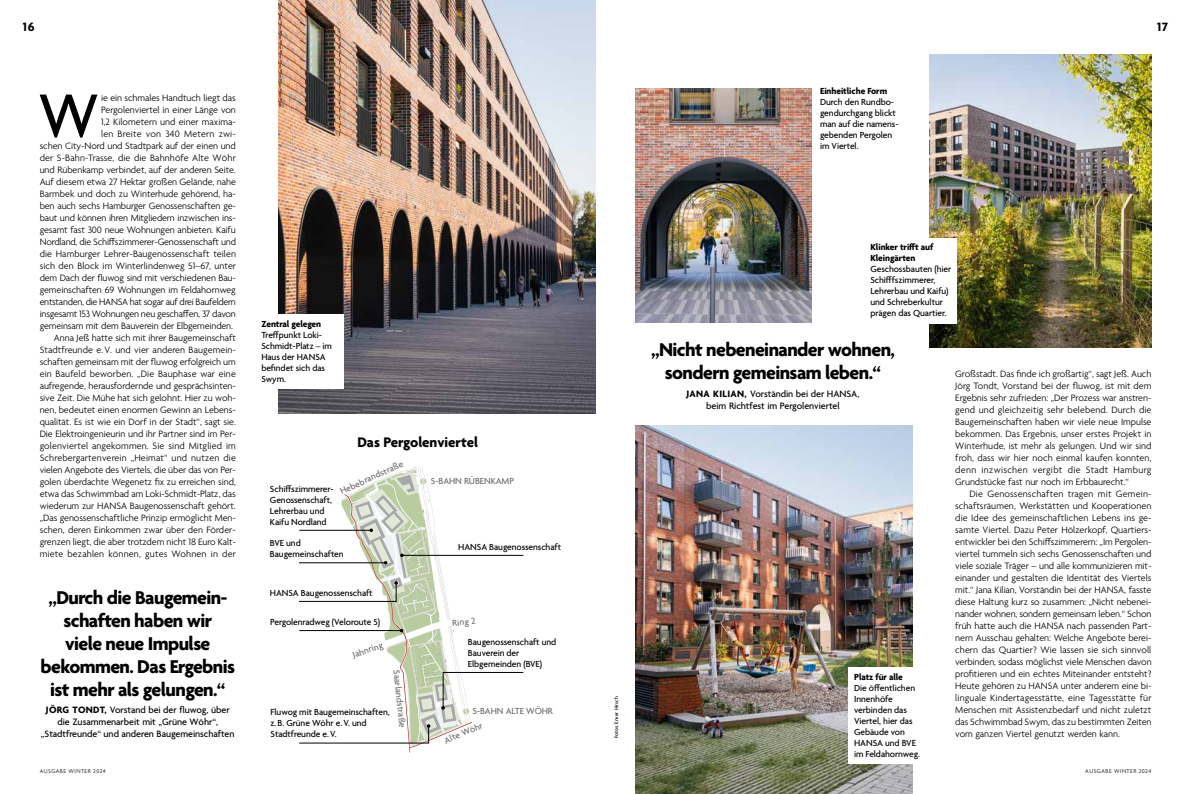
<style>
.page{position:relative;width:1191px;height:794px;background:#fff}
.page>*{position:absolute;margin:0;border:0;box-sizing:border-box;transform-origin:0 0}
.t1{font:500 66.4px "Agenda";color:#000}
.t2{font:700 20px/23px "Agenda";letter-spacing:-.03em;color:#000;text-align:center}
.t3{font:700 15px "Agenda";color:#000}
.t4{font:700 13px "Agenda";color:#000}
.t5{font:300 10px/12px "Agenda";letter-spacing:-.005em;color:#000;text-align:justify}
.t6{font:500 10px/12px "Agenda";letter-spacing:-.005em;color:#000;text-align:center}
.t7{font:300 10px "Agenda";letter-spacing:.015em;color:#000}
.t8{font:300 10px "Agenda";letter-spacing:-.025em;color:#000}
.t9{font:300 10px "Agenda";letter-spacing:.02em;color:#000}
.t10{font:500 9.5px/11px "Agenda";letter-spacing:-.005em;color:#000}
.t11{font:500 9.5px "Agenda";letter-spacing:-.005em;color:#6f6f6e}
.t12{font:700 9.5px/11px "Agenda";letter-spacing:-.005em;color:#000}
.t13{font:300 6px "Agenda";letter-spacing:.08em;color:#000}
.t14{font:500 5.5px "Agenda";letter-spacing:-.005em;color:#000}
.s1{font-weight:700}
</style>
<div class="page">
<img style="left:278px;top:0;width:317px;height:413px">
<img style="left:635px;top:425px;width:277px;height:369px">
<img style="left:929px;top:54px;width:222px;height:294px">
<img style="left:635px;top:89px;width:177px;height:234px">
<svg style="left:299px;top:467px;width:225px;height:285px"></svg>
<div style="left:261px;top:315px;width:82px;height:74px;background:#fff"></div>
<div style="left:870px;top:238px;width:87px;height:85px;background:#fff"></div>
<div style="left:848px;top:667px;width:80px;height:97px;background:#fff"></div>
<h3 class="t4" style="left:23px;top:19px;width:13px">16</h3>
<h3 class="t4" style="left:1157px;top:19px;width:13px">17</h3>
<h1 class="t1" style="left:38px;top:80px;width:62px">W</h1>
<p class="t5" style="left:101px;top:92px;width:136px">ie ein schmales Handtuch liegt das</p>
<p class="t5" style="left:101px;top:104px;width:136px">Pergolenviertel in einer Länge von</p>
<p class="t5" style="left:101px;top:116px;width:136px">1,2 Kilometern und einer maxima-</p>
<p class="t9" style="left:101px;top:128px;width:136px">len Breite von 340 Metern zwi-</p>
<p class="t5" style="left:40px;top:140px;width:198px">schen City-Nord und Stadtpark auf der einen und</p>
<p class="t5" style="left:40px;top:152px;width:198px">der S-Bahn-Trasse, die die Bahnhöfe Alte Wöhr</p>
<p class="t5" style="left:40px;top:164px;width:198px">und Rübenkamp verbindet, auf der anderen Seite.</p>
<p class="t5" style="left:40px;top:176px;width:198px">Auf diesem etwa 27 Hektar großen Gelände, nahe</p>
<p class="t5" style="left:40px;top:188px;width:198px">Barmbek und doch zu Winterhude gehörend, ha-</p>
<p class="t5" style="left:40px;top:200px;width:198px">ben auch sechs Hamburger Genossenschaften ge-</p>
<p class="t5" style="left:40px;top:212px;width:198px">baut und können ihren Mitgliedern inzwischen ins-</p>
<p class="t5" style="left:40px;top:224px;width:198px">gesamt fast 300 neue Wohnungen anbieten. Kaifu</p>
<p class="t5" style="left:40px;top:236px;width:198px">Nordland, die Schiffszimmerer-Genossenschaft und</p>
<p class="t5" style="left:40px;top:248px;width:198px">die Hamburger Lehrer-Baugenossenschaft teilen</p>
<p class="t5" style="left:40px;top:260px;width:198px">sich den Block im Winterlindenweg 51–67, unter</p>
<p class="t5" style="left:40px;top:272px;width:198px">dem Dach der fluwog sind mit verschiedenen Bau-</p>
<p class="t5" style="left:40px;top:284px;width:198px">gemeinschaften 69 Wohnungen im Feldahornweg</p>
<p class="t8" style="left:40px;top:296px;width:198px">entstanden, die HANSA hat sogar auf drei Baufeldern</p>
<p class="t5" style="left:40px;top:308px;width:198px">insgesamt 153 Wohnungen neu geschaffen, 37 davon</p>
<p class="t5" style="left:40px;top:320px;width:195px">gemeinsam mit dem Bauverein der Elbgemeinden.</p>
<p class="t5" style="left:54px;top:332px;width:183px">Anna Jeß hatte sich mit ihrer Baugemeinschaft</p>
<p class="t5" style="left:40px;top:344px;width:198px">Stadtfreunde e.V. und vier anderen Baugemein-</p>
<p class="t5" style="left:40px;top:356px;width:198px">schaften gemeinsam mit der fluwog erfolgreich um</p>
<p class="t5" style="left:40px;top:368px;width:198px">ein Baufeld beworben. „Die Bauphase war eine</p>
<p class="t5" style="left:40px;top:380px;width:198px">aufregende, herausfordernde und gesprächsinten-</p>
<p class="t5" style="left:40px;top:392px;width:198px">sive Zeit. Die Mühe hat sich gelohnt. Hier zu woh-</p>
<p class="t5" style="left:40px;top:404px;width:198px">nen, bedeutet einen enormen Gewinn an Lebens-</p>
<p class="t5" style="left:40px;top:416px;width:198px">qualität. Es ist wie ein Dorf in der Stadt“, sagt sie.</p>
<p class="t5" style="left:40px;top:428px;width:198px">Die Elektroingenieurin und ihr Partner sind im Per-</p>
<p class="t7" style="left:40px;top:440px;width:198px">golenviertel angekommen. Sie sind Mitglied im</p>
<p class="t7" style="left:40px;top:452px;width:198px">Schrebergartenverein „Heimat“ und nutzen die</p>
<p class="t5" style="left:40px;top:464px;width:198px">vielen Angebote des Viertels, die über das von Per-</p>
<p class="t5" style="left:40px;top:476px;width:198px">golen überdachte Wegenetz fix zu erreichen sind,</p>
<p class="t5" style="left:40px;top:488px;width:198px">etwa das Schwimmbad am Loki-Schmidt-Platz, das</p>
<p class="t5" style="left:40px;top:500px;width:198px">wiederum zur HANSA Baugenossenschaft gehört.</p>
<p class="t5" style="left:40px;top:512px;width:198px">„Das genossenschaftliche Prinzip ermöglicht Men-</p>
<p class="t5" style="left:40px;top:524px;width:198px">schen, deren Einkommen zwar über den Förder-</p>
<p class="t5" style="left:40px;top:536px;width:198px">grenzen liegt, die aber trotzdem nicht 18 Euro Kalt-</p>
<p class="t7" style="left:40px;top:548px;width:198px">miete bezahlen können, gutes Wohnen in der</p>
<h2 class="t2" style="left:41px;top:587px;width:196px">„Durch die Baugemein&shy;schaften haben wir<br>viele neue Impulse bekommen. Das Ergebnis ist mehr als gelungen.“</h2>
<p class="t6" style="left:41px;top:704px;width:195px"><span class="s1">JÖRG TONDT,</span> Vorstand bei der fluwog, über die Zusammenarbeit mit „Grüne Wöhr“, „Stadtfreunde“ und anderen Baugemeinschaften</p>
<p class="t12" style="left:820px;top:86px;width:69px">Einheitliche Form</p>
<p class="t10" style="left:820px;top:97px;width:80px">Durch den Rundbo&shy;gendurchgang blickt man auf die namens&shy;gebenden Pergolen im Viertel.</p>
<p class="t12" style="left:870px;top:242px;width:65px">Klinker trifft auf<br>Kleingärten</p>
<p class="t10" style="left:870px;top:264px;width:82px">Geschossbauten (hier<br>Schifffszimmerer,<br>Lehrerbau und Kaifu) und Schreberkultur prägen das Quartier.</p>
<p class="t12" style="left:261px;top:319px;width:61px">Zentral gelegen</p>
<p class="t10" style="left:261px;top:330px;width:72px">Treffpunkt Loki-<br>Schmidt-Platz – im<br>Haus der HANSA befindet sich das<br>Swym.</p>
<h2 class="t2" style="left:651px;top:339px;width:245px">„Nicht nebeneinander wohnen, sondern gemeinsam leben.“</h2>
<p class="t6" style="left:686px;top:388px;width:175px"><span class="s1">JANA KILIAN,</span> Vorständin bei der HANSA, beim Richtfest im Pergolenviertel</p>
<p class="t5" style="left:955px;top:368px;width:198px">Großstadt. Das finde ich großartig“, sagt Jeß. Auch Jörg Tondt, Vorstand bei der fluwog, ist mit dem Ergebnis sehr zufrieden: „Der Prozess war anstren&shy;gend und gleichzeitig sehr belebend. Durch die Baugemeinschaften haben wir viele neue Impulse bekommen. Das Ergebnis, unser erstes Projekt in Winterhude, ist mehr als gelungen. Und wir sind froh, dass wir hier noch einmal kaufen konnten, denn inzwischen vergibt die Stadt Hamburg Grundstücke fast nur noch im Erbbaurecht.“</p>
<p class="t5" style="left:955px;top:488px;width:198px;text-indent:14px">Die Genossenschaften tragen mit Gemein&shy;schaftsräumen, Werkstätten und Kooperationen die Idee des gemeinschaftlichen Lebens ins ge&shy;samte Viertel. Dazu Peter Hölzerkopf, Quartiers&shy;entwickler bei den Schiffszimmerern: „Im Pergolen&shy;viertel tummeln sich sechs Genossenschaften und viele soziale Träger – und alle kommunizieren mit&shy;einander und gestalten die Identität des Viertels mit.“ Jana Kilian, Vorständin bei der HANSA, fasste diese Haltung kurz so zusammen: „Nicht nebenei&shy;nander wohnen, sondern gemeinsam leben.“ Schon früh hatte auch die HANSA nach passenden Part&shy;nern Ausschau gehalten: Welche Angebote berei&shy;chern das Quartier? Wie lassen sie sich sinnvoll verbinden, sodass möglichst viele Menschen davon profitieren und ein echtes Miteinander entsteht?<br>Heute gehören zu HANSA unter anderem eine bi&shy;linguale Kindertagesstätte, eine Tagesstätte für Menschen mit Assistenzbedarf und nicht zuletzt das Schwimmbad Swym, das zu bestimmten Zeiten vom ganzen Viertel genutzt werden kann.</p>
<h3 class="t3" style="left:357px;top:434px;width:122px">Das Pergolenviertel</h3>
<p class="t11" style="left:338px;top:487px;width:70px;rotate:-25deg">Hebebrandstraße</p>
<p class="t11" style="left:431px;top:475px;width:85px">S-BAHN RÜBENKAMP</p>
<p class="t10" style="left:270px;top:483px;width:65px">Schiffszimmerer-<br>Genossenschaft,<br>Lehrerbau und<br>Kaifu Nordland</p>
<p class="t10" style="left:270px;top:538px;width:75px">BVE und<br>Baugemeinschaften</p>
<p class="t10" style="left:270px;top:588px;width:104px">HANSA Baugenossenschaft</p>
<p class="t10" style="left:458px;top:542px;width:104px">HANSA Baugenossenschaft</p>
<p class="t11" style="left:452px;top:618px;width:25px;rotate:-5deg">Ring 2</p>
<p class="t10" style="left:270px;top:617px;width:111px">Pergolenradweg (Veloroute 5)</p>
<p class="t10" style="left:468px;top:636px;width:90px">Baugenossenschaft und<br>Bauverein der<br>Elbgemeinden (BVE)</p>
<p class="t11" style="left:351px;top:650px;width:33px;rotate:-19deg">Jahnring</p>
<p class="t11" style="left:402px;top:669px;width:60px;rotate:84deg">Saarlandstraße</p>
<p class="t12" style="left:854px;top:672px;width:50px">Platz für alle</p>
<p class="t10" style="left:854px;top:683px;width:68px">Die öffentlichen<br>Innenhöfe verbinden das<br>Viertel, hier das<br>Gebäude von<br>HANSA und BVE im Feldahornweg.</p>
<p class="t14" style="left:613px;top:738px;width:43px;rotate:-90deg">Fotos: Enver Hirsch</p>
<p class="t11" style="left:472px;top:705px;width:82px">S-BAHN ALTE WÖHR</p>
<p class="t10" style="left:270px;top:707px;width:121px">Fluwog mit Baugemeinschaften, z.B. Grüne Wöhr e.V. und<br>Stadtfreunde e.V.</p>
<p class="t11" style="left:442px;top:736px;width:43px;rotate:-23deg">Alte Wöhr</p>
<p class="t13" style="left:40px;top:767px;width:67px">AUSGABE WINTER 2024</p>
<p class="t13" style="left:1085px;top:767px;width:67px">AUSGABE WINTER 2024</p>
</div>
